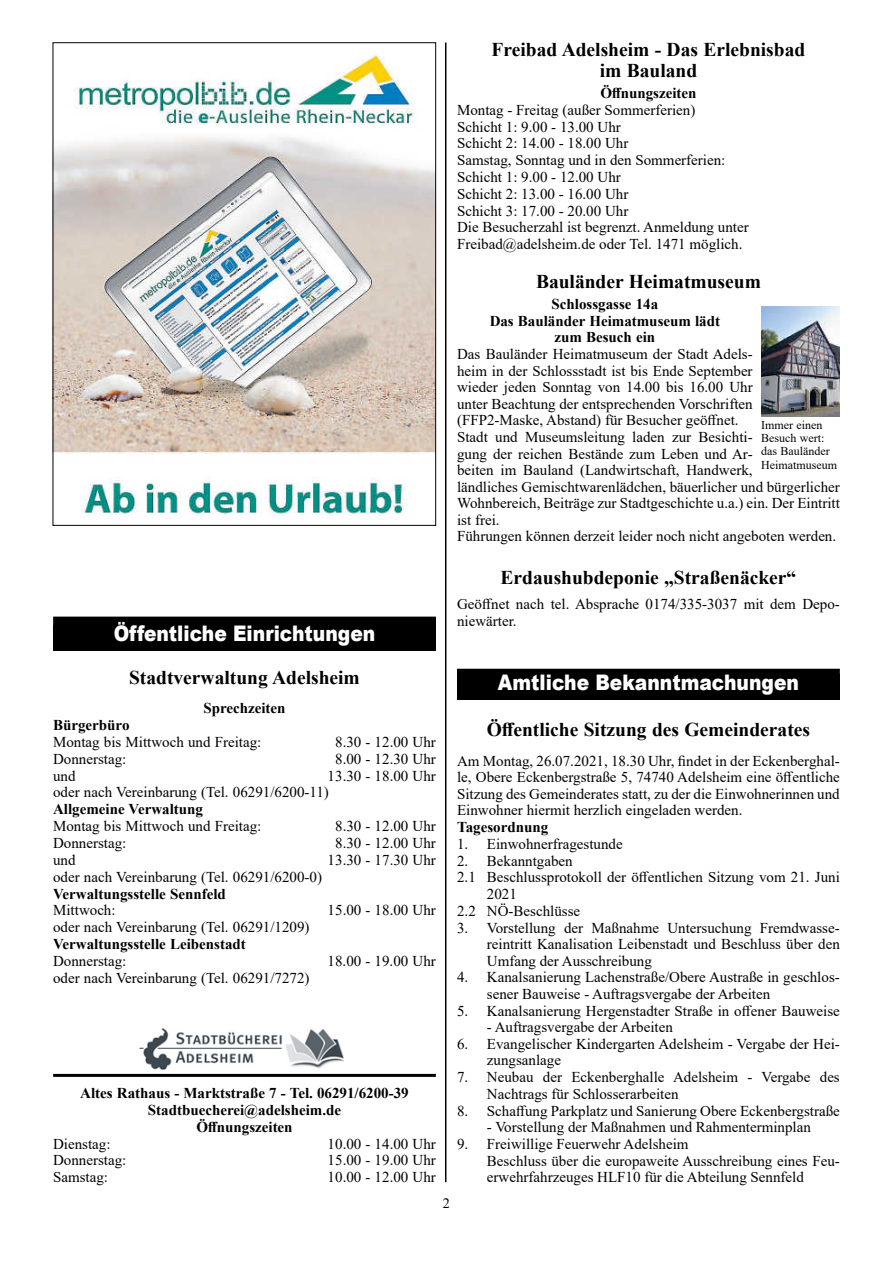
<style>
.page{position:relative;width:893px;height:1263px;background:#fff}
.page>*{position:absolute;margin:0;border:0;box-sizing:border-box;transform-origin:0 0}
.t1{font:21.45px "Arial MT Black";color:#fff;scale:.87 1}
.t2{font:700 19.5px/21px "Times New Roman";color:#000;text-align:center}
.t3{font:15px/16.5px "Times New Roman";color:#000}
.t4{font:700 15px/16.8px "Times New Roman";color:#000;text-align:center}
.t5{font:14.25px "Times New Roman";color:#000}
.t6{font:12px/13px "Times New Roman";color:#000}
</style>
<div class="page">
<hr style="left:445px;top:43px;width:1px;height:1139px;background:#000">
<div style="left:54px;top:617px;width:381px;height:28px;background:#000"></div>
<div style="left:53px;top:625px;width:383px;height:26px;background:#000"></div>
<hr style="left:53px;top:1074px;width:383px;height:3px;background:#000">
<img style="left:139px;top:1028px;width:205px;height:42px">
<div style="left:458px;top:669px;width:381px;height:25px;background:#000"></div>
<div style="left:457px;top:674px;width:383px;height:26px;background:#000"></div>
<img style="left:761px;top:306px;width:79px;height:110px">
<img style="left:55px;top:52px;width:379px;height:467px">
<h1 class="t1" style="left:114px;top:620px;width:302px">Öffentliche Einrichtungen</h1>
<h2 class="t2" style="left:129px;top:666px;width:232px">Stadtverwaltung Adelsheim</h2>
<p class="t4" style="left:203px;top:699px;width:84px">Sprechzeiten</p>
<p class="t4" style="left:53px;top:716px;width:78px">Bürgerbüro</p>
<p class="t3" style="left:53px;top:733px;width:210px">Montag bis Mittwoch und Freitag:</p>
<p class="t3" style="left:335px;top:733px;width:102px">8.30 - 12.00 Uhr</p>
<p class="t3" style="left:53px;top:750px;width:75px">Donnerstag:</p>
<p class="t3" style="left:335px;top:750px;width:102px">8.00 - 12.30 Uhr</p>
<p class="t3" style="left:53px;top:767px;width:24px">und</p>
<p class="t3" style="left:53px;top:767px;width:384px;text-indent:274px">13.30 - 18.00 Uhr oder nach Vereinbarung (Tel. 06291/6200-11)</p>
<p class="t4" style="left:53px;top:800px;width:151px">Allgemeine Verwaltung</p>
<p class="t3" style="left:53px;top:817px;width:210px">Montag bis Mittwoch und Freitag:</p>
<p class="t3" style="left:335px;top:817px;width:102px">8.30 - 12.00 Uhr</p>
<p class="t3" style="left:53px;top:834px;width:75px">Donnerstag:</p>
<p class="t3" style="left:335px;top:834px;width:102px">8.30 - 12.00 Uhr</p>
<p class="t3" style="left:53px;top:851px;width:24px">und</p>
<p class="t3" style="left:328px;top:851px;width:110px">13.30 - 17.30 Uhr</p>
<p class="t3" style="left:53px;top:868px;width:270px">oder nach Vereinbarung (Tel. 06291/6200-0)</p>
<p class="t4" style="left:53px;top:885px;width:174px">Verwaltungsstelle Sennfeld</p>
<p class="t3" style="left:53px;top:902px;width:64px">Mittwoch:</p>
<p class="t3" style="left:328px;top:902px;width:110px">15.00 - 18.00 Uhr</p>
<p class="t3" style="left:53px;top:918px;width:258px">oder nach Vereinbarung (Tel. 06291/1209)</p>
<p class="t4" style="left:53px;top:935px;width:194px">Verwaltungsstelle Leibenstadt</p>
<p class="t3" style="left:53px;top:952px;width:75px">Donnerstag:</p>
<p class="t3" style="left:328px;top:952px;width:110px">18.00 - 19.00 Uhr</p>
<p class="t3" style="left:53px;top:969px;width:258px">oder nach Vereinbarung (Tel. 06291/7272)</p>
<p class="t4" style="left:80px;top:1084px;width:330px">Altes Rathaus - Marktstraße 7 - Tel. 06291/6200-39<br>Stadtbuecherei@adelsheim.de<br>Öffnungszeiten</p>
<p class="t3" style="left:53px;top:1135px;width:59px">Dienstag:</p>
<p class="t3" style="left:328px;top:1135px;width:110px">10.00 - 14.00 Uhr</p>
<p class="t3" style="left:53px;top:1151px;width:75px">Donnerstag:</p>
<p class="t3" style="left:328px;top:1151px;width:110px">15.00 - 19.00 Uhr</p>
<p class="t3" style="left:53px;top:1168px;width:57px">Samstag:</p>
<p class="t3" style="left:328px;top:1168px;width:110px">10.00 - 12.00 Uhr</p>
<h2 class="t2" style="left:492px;top:38px;width:315px">Freibad Adelsheim - Das Erlebnisbad im Bauland</h2>
<p class="t4" style="left:600px;top:84px;width:98px">Öffnungszeiten</p>
<p class="t3" style="left:457px;top:101px;width:293px">Montag - Freitag (außer Sommerferien)<br>Schicht 1: 9.00 - 13.00 Uhr<br>Schicht 2: 14.00 - 18.00 Uhr<br>Samstag, Sonntag und in den Sommerferien:<br>Schicht 1: 9.00 - 12.00 Uhr<br>Schicht 2: 13.00 - 16.00 Uhr<br>Schicht 3: 17.00 - 20.00 Uhr<br>Die Besucherzahl ist begrenzt. Anmeldung unter Freibad@adelsheim.de oder Tel. 1471 möglich.</p>
<h2 class="t2" style="left:536px;top:270px;width:226px">Bauländer Heimatmuseum</h2>
<p class="t4" style="left:490px;top:295px;width:232px">Schlossgasse 14a<br>Das Bauländer Heimatmuseum lädt zum Besuch ein</p>
<p class="t3" style="left:457px;top:345px;width:384px">Das Bauländer Heimatmuseum der Stadt Adels-<br>heim in der Schlossstadt ist bis Ende September<br>wieder jeden Sonntag von 14.00 bis 16.00 Uhr<br>unter Beachtung der entsprechenden Vorschriften (FFP2-Maske, Abstand) für Besucher geöffnet.<br>Stadt und Museumsleitung laden zur Besichti-<br>gung der reichen Bestände zum Leben und Ar-<br>beiten im Bauland (Landwirtschaft, Handwerk,<br>ländliches Gemischtwarenlädchen, bäuerlicher und bürgerlicher Wohnbereich, Beiträge zur Stadtgeschichte u.a.) ein. Der Eintritt ist frei.<br>Führungen können derzeit leider noch nicht angeboten werden.</p>
<h2 class="t2" style="left:501px;top:566px;width:297px">Erdaushubdeponie „Straßenäcker“</h2>
<p class="t3" style="left:457px;top:595px;width:384px">Geöffnet nach tel. Absprache 0174/335-3037 mit dem Depo&shy;niewärter.</p>
<p class="t6" style="left:761px;top:418px;width:77px">Immer einen<br>Besuch wert: das Bauländer<br>Heimatmuseum</p>
<h1 class="t1" style="left:498px;top:668px;width:348px">Amtliche Bekanntmachungen</h1>
<h2 class="t2" style="left:487px;top:718px;width:325px">Öffentliche Sitzung des Gemeinderates</h2>
<p class="t3" style="left:457px;top:752px;width:384px;text-align:justify">Am Montag, 26.07.2021, 18.30 Uhr, findet in der Eckenberghal&shy;le, Obere Eckenbergstraße 5, 74740 Adelsheim eine öffentliche Sitzung des Gemeinderates statt, zu der die Einwohnerinnen und Einwohner hiermit herzlich eingeladen werden.</p>
<p class="t4" style="left:457px;top:818px;width:93px">Tagesordnung</p>
<p class="t3" style="left:457px;top:835px;width:167px">1. Einwohnerfragestunde</p>
<p class="t3" style="left:457px;top:852px;width:117px">2. Bekanntgaben</p>
<p class="t3" style="left:457px;top:869px;width:384px">2.1 Beschlussprotokoll der öffentlichen Sitzung vom 21. Juni</p>
<p class="t3" style="left:487px;top:885px;width:31px">2021</p>
<p class="t3" style="left:457px;top:902px;width:125px">2.2 NÖ-Beschlüsse</p>
<p class="t3" style="left:487px;top:919px;width:354px;text-align:justify;text-indent:-30px">3. Vorstellung der Maßnahme Untersuchung Fremdwasse&shy;reintritt Kanalisation Leibenstadt und Beschluss über den Umfang der Ausschreibung</p>
<p class="t3" style="left:487px;top:968px;width:354px;text-indent:-30px">4. Kanalsanierung Lachenstraße/Obere Austraße in geschlos&shy;sener Bauweise - Auftragsvergabe der Arbeiten</p>
<p class="t3" style="left:457px;top:1002px;width:384px">5. Kanalsanierung Hergenstadter Straße in offener Bauweise</p>
<p class="t3" style="left:487px;top:1018px;width:187px">- Auftragsvergabe der Arbeiten</p>
<p class="t3" style="left:487px;top:1035px;width:354px;text-indent:-30px">6. Evangelischer Kindergarten Adelsheim - Vergabe der Hei&shy;zungsanlage</p>
<p class="t3" style="left:487px;top:1068px;width:354px;text-indent:-30px">7. Neubau der Eckenberghalle Adelsheim - Vergabe des<br>Nachtrags für Schlosserarbeiten</p>
<p class="t3" style="left:457px;top:1102px;width:384px">8. Schaffung Parkplatz und Sanierung Obere Eckenbergstraße</p>
<p class="t3" style="left:487px;top:1118px;width:326px">- Vorstellung der Maßnahmen und Rahmenterminplan</p>
<p class="t3" style="left:487px;top:1135px;width:354px;text-indent:-30px">9. Freiwillige Feuerwehr Adelsheim<br>Beschluss über die europaweite Ausschreibung eines Feu&shy;erwehrfahrzeuges HLF10 für die Abteilung Sennfeld</p>
<p class="t5" style="left:443px;top:1193px;width:9px">2</p>
</div>
